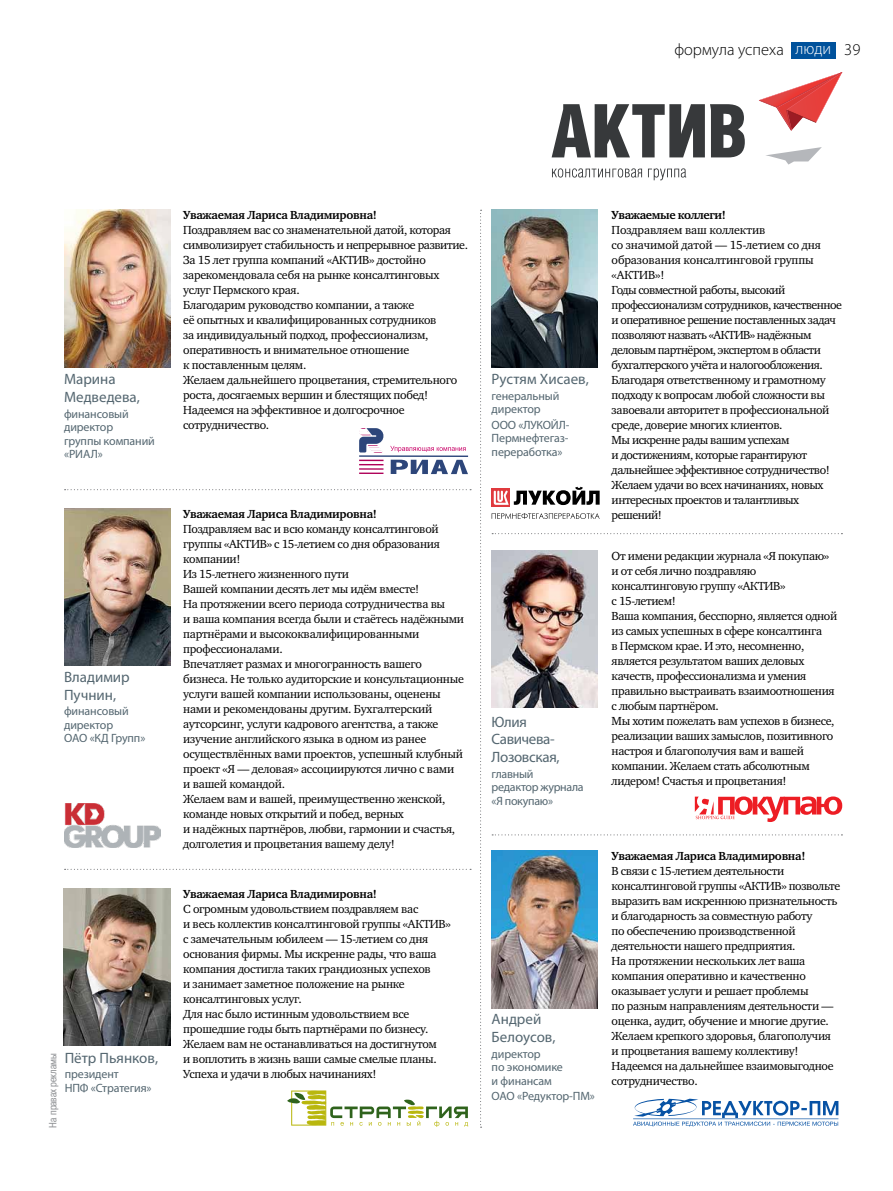
<style>
.page{position:relative;width:893px;height:1191px;background:#fff}
.page>*{position:absolute;margin:0;border:0;box-sizing:border-box;transform-origin:0 0}
.t1{font:300 16.5px "Myriad Pro";color:#000}
.t2{font:15px/18px "Myriad Pro";color:#546670}
.t3{font:15px/16.5px "Myriad Pro";letter-spacing:-.025em;color:#546670}
.t4{font:12px/15px "Charter C";letter-spacing:-.025em;color:#000}
.t5{font:12px/13.5px "Myriad Pro";letter-spacing:-.01em;color:#546670}
.t6{font:700 12px "Charter C";letter-spacing:-.025em;color:#000}
.t7{font:10.5px "Pragmatica Cond C";color:#939598}
.s1{color:#fff}
</style>
<div class="page">
<div style="left:791px;top:42px;width:44px;height:17px;background:#00529c"></div>
<img style="left:64px;top:508px;width:106px;height:158px">
<img style="left:64px;top:803px;width:96px;height:45px">
<img style="left:64px;top:210px;width:106px;height:157px">
<svg style="left:552px;top:104px;width:193px;height:53px"></svg>
<svg style="left:759px;top:72px;width:83px;height:59px"></svg>
<svg style="left:766px;top:147px;width:56px;height:17px"></svg>
<svg style="left:552px;top:168px;width:90px;height:9px"></svg>
<svg style="left:648px;top:168px;width:38px;height:12px"></svg>
<hr style="left:359px;top:455px;width:109px;height:2px;background:#2d467a">
<svg style="left:359px;top:459px;width:24px;height:15px"></svg>
<svg style="left:391px;top:460px;width:77px;height:14px"></svg>
<svg style="left:359px;top:428px;width:107px;height:24px"></svg>
<svg style="left:480px;top:210px;width:2px;height:917px"></svg>
<img style="left:64px;top:888px;width:106px;height:157px">
<svg style="left:287px;top:1090px;width:181px;height:37px"></svg>
<svg style="left:65px;top:489px;width:406px;height:1px"></svg>
<svg style="left:65px;top:869px;width:406px;height:1px"></svg>
<img style="left:492px;top:550px;width:106px;height:157px">
<svg style="left:695px;top:796px;width:147px;height:26px"></svg>
<svg style="left:492px;top:533px;width:350px;height:1px"></svg>
<img style="left:492px;top:210px;width:106px;height:157px">
<svg style="left:492px;top:513px;width:108px;height:6px"></svg>
<svg style="left:492px;top:488px;width:18px;height:19px"></svg>
<svg style="left:494px;top:487px;width:106px;height:18px"></svg>
<svg style="left:492px;top:834px;width:350px;height:1px"></svg>
<img style="left:492px;top:851px;width:106px;height:157px">
<svg style="left:633px;top:1098px;width:205px;height:28px"></svg>
<h1 class="t1" style="left:674px;top:40px;width:188px">формула успеха <span class="s1">люди</span> 39</h1>
<p class="t2" style="left:64px;top:370px;width:77px">Марина<br>Медведева,</p>
<p class="t5" style="left:64px;top:407px;width:92px">финансовый директор<br>группы компаний «РИАЛ»</p>
<p class="t2" style="left:64px;top:667px;width:67px">Владимир<br>Пучнин,</p>
<p class="t5" style="left:64px;top:704px;width:83px">финансовый директор<br>ОАО «КД Групп»</p>
<p class="t2" style="left:65px;top:1048px;width:95px">Пётр Пьянков,</p>
<p class="t5" style="left:65px;top:1067px;width:88px">президент<br>НПФ «Стратегия»</p>
<p class="t7" style="left:47px;top:1127px;width:76px;rotate:-90deg">На правах рекламы</p>
<p class="t6" style="left:183px;top:208px;width:195px">Уважаемая Лариса Владимировна!</p>
<p class="t4" style="left:183px;top:222px;width:286px">Поздравляем вас со знаменательной датой, которая символизирует стабильность и непрерывное развитие.<br>За 15 лет группа компаний «АКТИВ» достойно зарекомендовала себя на рынке консалтинговых услуг Пермского края.<br>Благодарим руководство компании, а также<br>её опытных и квалифицированных сотрудников<br>за индивидуальный подход, профессионализм, оперативность и внимательное отношение<br>к поставленным целям.<br>Желаем дальнейшего процветания, стремительного роста, досягаемых вершин и блестящих побед!<br>Надеемся на эффективное и долгосрочное сотрудничество.</p>
<p class="t6" style="left:183px;top:507px;width:195px">Уважаемая Лариса Владимировна!</p>
<p class="t4" style="left:183px;top:521px;width:282px">Поздравляем вас и всю команду консалтинговой группы «АКТИВ» с 15-летием со дня образования компании!<br>Из 15-летнего жизненного пути<br>Вашей компании десять лет мы идём вместе!<br>На протяжении всего периода сотрудничества вы<br>и ваша компания всегда были и стаётесь надёжными партнёрами и высококвалифицированными профессионалами.<br>Впечатляет размах и многогранность вашего бизнеса. Не только аудиторские и консультационные услуги вашей компании использованы, оценены нами и рекомендованы другим. Бухгалтерский аутсорсинг, услуги кадрового агентства, а также изучение английского языка в одном из ранее осуществлённых вами проектов, успешный клубный проект «Я — деловая» ассоциируются лично с вами и вашей командой.<br>Желаем вам и вашей, преимущественно женской, команде новых открытий и побед, верных<br>и надёжных партнёров, любви, гармонии и счастья, долголетия и процветания вашему делу!</p>
<p class="t6" style="left:183px;top:887px;width:195px">Уважаемая Лариса Владимировна!</p>
<p class="t4" style="left:183px;top:901px;width:269px">С огромным удовольствием поздравляем вас<br>и весь коллектив консалтинговой группы «АКТИВ» с замечательным юбилеем — 15-летием со дня основания фирмы. Мы искренне рады, что ваша компания достигла таких грандиозных успехов<br>и занимает заметное положение на рынке консалтинговых услуг.<br>Для нас было истинным удовольствием все прошедшие годы быть партнёрами по бизнесу.<br>Желаем вам не останавливаться на достигнутом<br>и воплотить в жизнь ваши самые смелые планы.<br>Успеха и удачи в любых начинаниях!</p>
<p class="t2" style="left:492px;top:370px;width:99px">Рустям Хисаев,</p>
<p class="t5" style="left:492px;top:389px;width:69px">генеральный директор</p>
<p class="t5" style="left:492px;top:418px;width:79px;text-align:justify">ООО «ЛУКОЙЛ-Пермнефтегаз&shy;переработка»</p>
<p class="t3" style="left:492px;top:714px;width:65px">Юлия<br>Савичева-</p>
<p class="t3" style="left:492px;top:748px;width:69px">Лозовская,</p>
<p class="t5" style="left:492px;top:766px;width:93px">главный<br>редактор журнала «Я покупаю»</p>
<p class="t6" style="left:612px;top:208px;width:116px">Уважаемые коллеги!</p>
<p class="t4" style="left:612px;top:222px;width:232px">Поздравляем ваш коллектив<br>со значимой датой — 15-летием со дня образования консалтинговой группы «АКТИВ»!<br>Годы совместной работы, высокий профессионализм сотрудников, качественное и оперативное решение поставленных задач позволяют назвать «АКТИВ» надёжным деловым партнёром, экспертом в области бухгалтерского учёта и налогообложения.<br>Благодаря ответственному и грамотному подходу к вопросам любой сложности вы завоевали авторитет в профессиональной среде, доверие многих клиентов.<br>Мы искренне рады вашим успехам<br>и достижениям, которые гарантируют дальнейшее эффективное сотрудничество!<br>Желаем удачи во всех начинаниях, новых интересных проектов и талантливых решений!</p>
<p class="t4" style="left:612px;top:548px;width:227px">От имени редакции журнала «Я покупаю» и от себя лично поздравляю консалтинговую группу «АКТИВ»<br>с 15-летием!<br>Ваша компания, бесспорно, является одной из самых успешных в сфере консалтинга<br>в Пермском крае. И это, несомненно, является результатом ваших деловых качеств, профессионализма и умения правильно выстраивать взаимоотношения с любым партнёром.<br>Мы хотим пожелать вам успехов в бизнесе, реализации ваших замыслов, позитивного настроя и благополучия вам и вашей компании. Желаем стать абсолютным лидером! Счастья и процветания!</p>
<p class="t2" style="left:492px;top:1009px;width:65px">Андрей<br>Белоусов,</p>
<p class="t5" style="left:492px;top:1046px;width:73px">директор<br>по экономике и финансам</p>
<p class="t5" style="left:492px;top:1089px;width:105px">ОАО «Редуктор-ПМ»</p>
<p class="t6" style="left:612px;top:849px;width:195px">Уважаемая Лариса Владимировна!</p>
<p class="t4" style="left:612px;top:863px;width:230px">В связи с 15-летием деятельности консалтинговой группы «АКТИВ» позвольте выразить вам искреннюю признательность и благодарность за совместную работу<br>по обеспечению производственной деятельности нашего предприятия.<br>На протяжении нескольких лет ваша компания оперативно и качественно оказывает услуги и решает проблемы<br>по разным направлениям деятельности — оценка, аудит, обучение и многие другие.<br>Желаем крепкого здоровья, благополучия и процветания вашему коллективу!<br>Надеемся на дальнейшее взаимовыгодное сотрудничество.</p>
</div>
